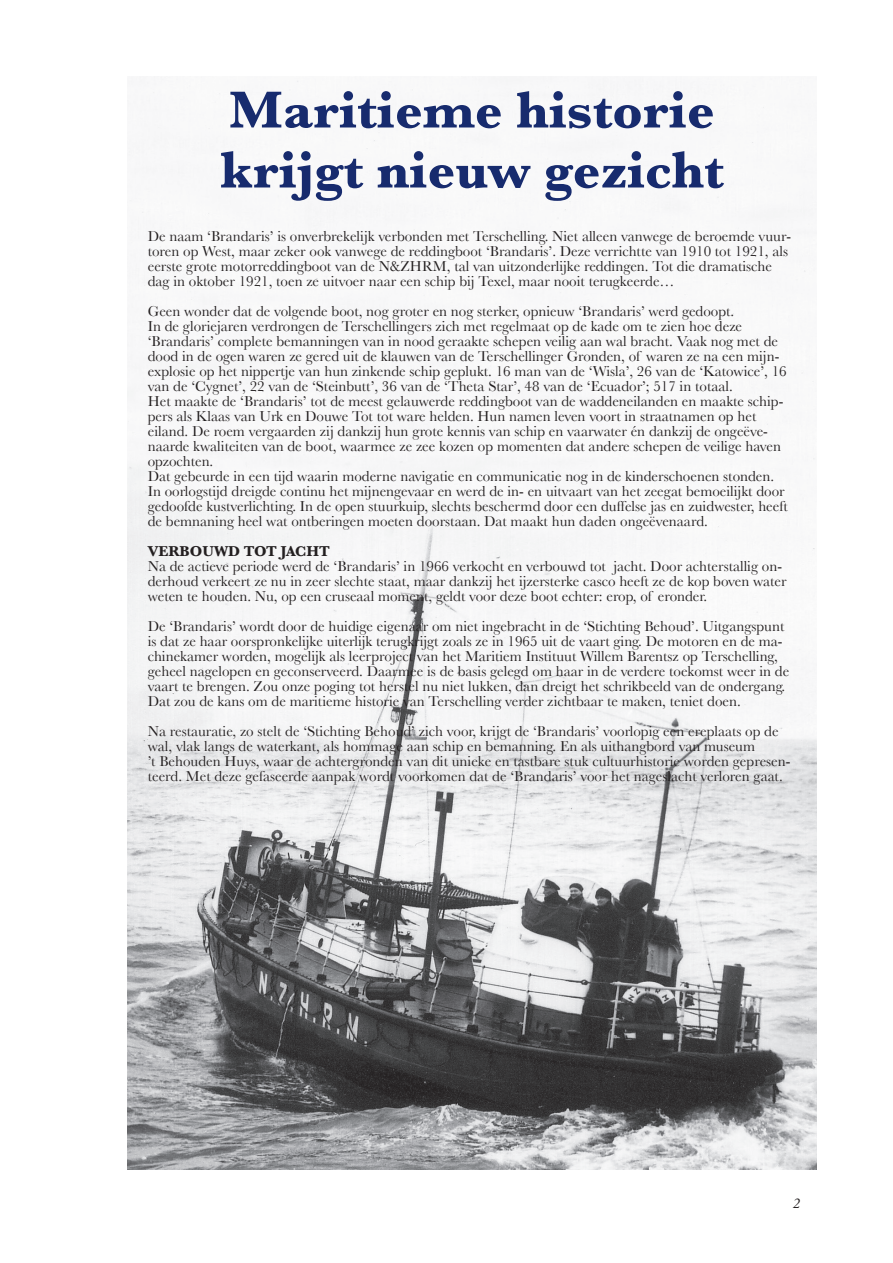
<style>
.page{position:relative;width:893px;height:1263px;background:#fff}
.page>*{position:absolute;margin:0;border:0;box-sizing:border-box;transform-origin:0 0}
.t1{font:700 54px/60px "Baskerville";color:#172b6e}
.t2{font:15px/15px "Baskerville";color:#231f20}
.t3{font:700 15px "Baskerville";color:#231f20}
.t4{font:italic 15px "Minion";color:#231f20}
</style>
<div class="page">
<img style="left:128px;top:77px;width:688px;height:1092px">
<h1 class="t1" style="left:220px;top:80px;width:505px">Maritieme historie krijgt nieuw gezicht</h1>
<p class="t2" style="left:148px;top:228px;width:645px">De naam ‘Brandaris’ is onverbrekelijk verbonden met Terschelling. Niet alleen vanwege de beroemde vuur&shy;toren op West, maar zeker ook vanwege de reddingboot ‘Brandaris’. Deze verrichtte van 1910 tot 1921, als eerste grote motorreddingboot van de N&amp;ZHRM, tal van uitzonderlijke reddingen. Tot die dramatische dag in oktober 1921, toen ze uitvoer naar een schip bij Texel, maar nooit terugkeerde…</p>
<p class="t2" style="left:148px;top:303px;width:642px">Geen wonder dat de volgende boot, nog groter en nog sterker, opnieuw ‘Brandaris’ werd gedoopt.<br>In de gloriejaren verdrongen de Terschellingers zich met regelmaat op de kade om te zien hoe deze ‘Brandaris’ complete bemanningen van in nood geraakte schepen veilig aan wal bracht. Vaak nog met de dood in de ogen waren ze gered uit de klauwen van de Terschellinger Gronden, of waren ze na een mijn&shy;explosie op het nippertje van hun zinkende schip geplukt. 16 man van de ‘Wisla’, 26 van de ‘Katowice’, 16 van de ‘Cygnet’, 22 van de ‘Steinbutt’, 36 van de ‘Theta Star’, 48 van de ‘Ecuador’; 517 in totaal.<br>Het maakte de ‘Brandaris’ tot de meest gelauwerde reddingboot van de waddeneilanden en maakte schip&shy;pers als Klaas van Urk en Douwe Tot tot ware helden. Hun namen leven voort in straatnamen op het eiland. De roem vergaarden zij dankzij hun grote kennis van schip en vaarwater én dankzij de ongeëve&shy;naarde kwaliteiten van de boot, waarmee ze zee kozen op momenten dat andere schepen de veilige haven opzochten.<br>Dat gebeurde in een tijd waarin moderne navigatie en communicatie nog in de kinderschoenen stonden.<br>In oorlogstijd dreigde continu het mijnengevaar en werd de in- en uitvaart van het zeegat bemoeilijkt door gedoofde kustverlichting. In de open stuurkuip, slechts beschermd door een duffelse jas en zuidwester, heeft de bemnaning heel wat ontberingen moeten doorstaan. Dat maakt hun daden ongeëvenaard.</p>
<p class="t3" style="left:148px;top:542px;width:184px">VERBOUWD TOT JACHT</p>
<p class="t2" style="left:148px;top:558px;width:640px">Na de actieve periode werd de ‘Brandaris’ in 1966 verkocht en verbouwd tot jacht. Door achterstallig on&shy;derhoud verkeert ze nu in zeer slechte staat, maar dankzij het ijzersterke casco heeft ze de kop boven water weten te houden. Nu, op een cruseaal moment, geldt voor deze boot echter: erop, of eronder.</p>
<p class="t2" style="left:148px;top:618px;width:643px">De ‘Brandaris’ wordt door de huidige eigenaar om niet ingebracht in de ‘Stichting Behoud’. Uitgangspunt is dat ze haar oorspronkelijke uiterlijk terugkrijgt zoals ze in 1965 uit de vaart ging. De motoren en de ma&shy;chinekamer worden, mogelijk als leerproject van het Maritiem Instituut Willem Barentsz op Terschelling, geheel nagelopen en geconserveerd. Daarmee is de basis gelegd om haar in de verdere toekomst weer in de vaart te brengen. Zou onze poging tot herstel nu niet lukken, dan dreigt het schrikbeeld van de ondergang.<br>Dat zou de kans om de maritieme historie van Terschelling verder zichtbaar te maken, teniet doen.</p>
<p class="t2" style="left:148px;top:723px;width:644px">Na restauratie, zo stelt de ‘Stichting Behoud’ zich voor, krijgt de ‘Brandaris’ voorlopig een ereplaats op de wal, vlak langs de waterkant, als hommage aan schip en bemanning. En als uithangbord van museum<br>’t Behouden Huys, waar de achtergronden van dit unieke en tastbare stuk cultuurhistorie worden gepresen&shy;teerd. Met deze gefaseerde aanpak wordt voorkomen dat de ‘Brandaris’ voor het nageslacht verloren gaat.</p>
<p class="t4" style="left:793px;top:1195px;width:9px">2</p>
</div>
